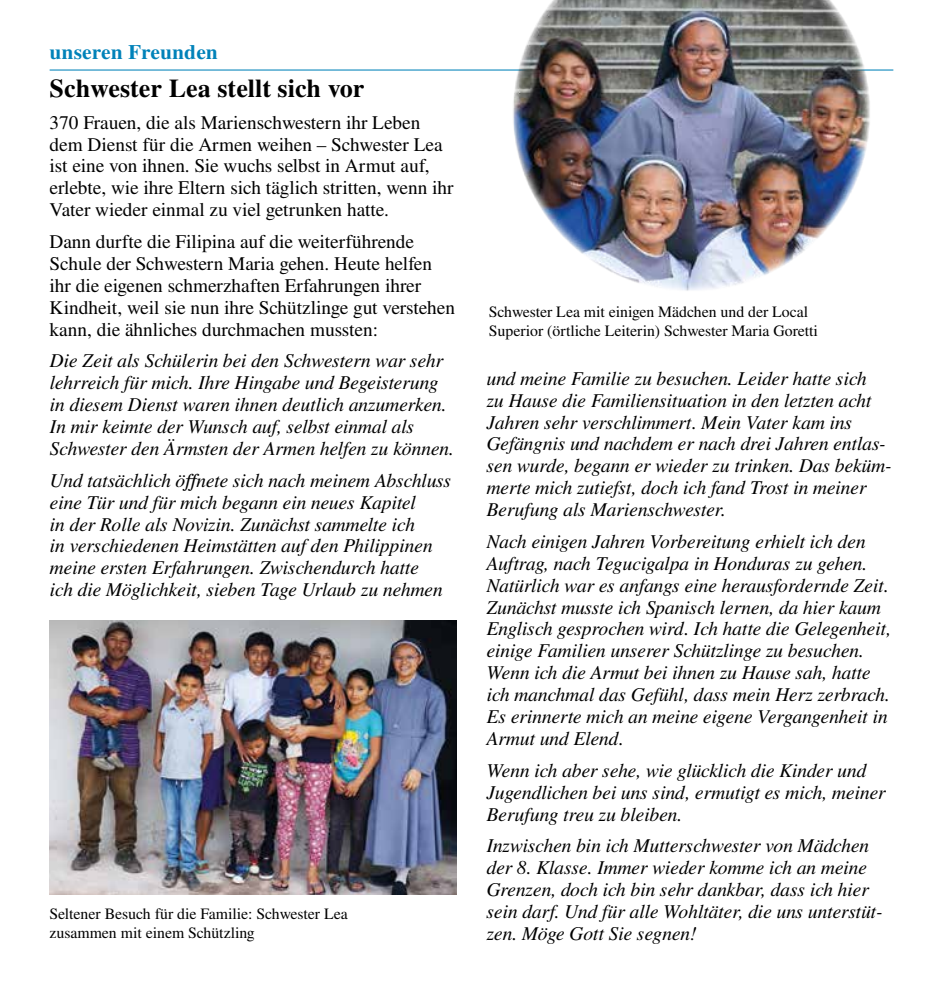
<style>
.page{position:relative;width:943px;height:993px;background:#fff}
.page>*{position:absolute;margin:0;border:0;box-sizing:border-box;transform-origin:0 0}
.t1{font:500 26.25px "Nimbus Rom No 9 L";color:#000}
.t2{font:500 21px "Nimbus Rom No 9 L";color:#0082b9}
.t3{font:italic 19.25px/21.9px "Nimbus Rom No 9 L";color:#000}
.t4{font:19.25px/21.9px "Nimbus Rom No 9 L";color:#000}
.t5{font:15.75px/19.2px "Nimbus Rom No 9 L";color:#000}
</style>
<div class="page">
<hr style="left:50px;top:69px;width:843px;height:1px;background:#0082b9">
<img style="left:50px;top:620px;width:406px;height:274px">
<img style="left:502px;top:0;width:375px;height:291px">
<p class="t2" style="left:50px;top:37px;width:170px">unseren Freunden</p>
<h1 class="t1" style="left:50px;top:69px;width:316px">Schwester Lea stellt sich vor</h1>
<p class="t4" style="left:50px;top:110px;width:405px">370 Frauen, die als Marienschwestern ihr Leben dem Dienst für die Armen weihen – Schwester Lea ist eine von ihnen. Sie wuchs selbst in Armut auf, erlebte, wie ihre Eltern sich täglich stritten, wenn ihr Vater wieder einmal zu viel getrunken hatte.</p>
<p class="t4" style="left:50px;top:230px;width:407px">Dann durfte die Filipina auf die weiterführende Schule der Schwestern Maria gehen. Heute helfen ihr die eigenen schmerzhaften Erfahrungen ihrer Kindheit, weil sie nun ihre Schützlinge gut verstehen kann, die ähnliches durchmachen mussten:</p>
<p class="t3" style="left:50px;top:350px;width:405px">Die Zeit als Schülerin bei den Schwestern war sehr lehrreich für mich. Ihre Hingabe und Begeisterung in diesem Dienst waren ihnen deutlich anzumerken.<br>In mir keimte der Wunsch auf, selbst einmal als Schwester den Ärmsten der Armen helfen zu können.</p>
<p class="t3" style="left:50px;top:469px;width:403px">Und tatsächlich öffnete sich nach meinem Abschluss eine Tür und für mich begann ein neues Kapitel<br>in der Rolle als Novizin. Zunächst sammelte ich<br>in verschiedenen Heimstätten auf den Philippinen meine ersten Erfahrungen. Zwischendurch hatte<br>ich die Möglichkeit, sieben Tage Urlaub zu nehmen</p>
<p class="t5" style="left:50px;top:903px;width:299px">Seltener Besuch für die Familie: Schwester Lea zusammen mit einem Schützling</p>
<p class="t5" style="left:489px;top:301px;width:330px">Schwester Lea mit einigen Mädchen und der Local<br>Superior (örtliche Leiterin) Schwester Maria Goretti</p>
<p class="t3" style="left:486px;top:367px;width:406px">und meine Familie zu besuchen. Leider hatte sich<br>zu Hause die Familiensituation in den letzten acht Jahren sehr verschlimmert. Mein Vater kam ins Gefängnis und nachdem er nach drei Jahren entlas&shy;sen wurde, begann er wieder zu trinken. Das beküm&shy;merte mich zutiefst, doch ich fand Trost in meiner Berufung als Marienschwester.</p>
<p class="t3" style="left:486px;top:530px;width:406px">Nach einigen Jahren Vorbereitung erhielt ich den Auftrag, nach Tegucigalpa in Honduras zu gehen.<br>Natürlich war es anfangs eine herausfordernde Zeit.<br>Zunächst musste ich Spanisch lernen, da hier kaum Englisch gesprochen wird. Ich hatte die Gelegenheit, einige Familien unserer Schützlinge zu besuchen.<br>Wenn ich die Armut bei ihnen zu Hause sah, hatte ich manchmal das Gefühl, dass mein Herz zerbrach.<br>Es erinnerte mich an meine eigene Vergangenheit in Armut und Elend.</p>
<p class="t3" style="left:486px;top:759px;width:400px">Wenn ich aber sehe, wie glücklich die Kinder und<br>Jugendlichen bei uns sind, ermutigt es mich, meiner<br>Berufung treu zu bleiben.</p>
<p class="t3" style="left:486px;top:834px;width:397px">Inzwischen bin ich Mutterschwester von Mädchen der 8. Klasse. Immer wieder komme ich an meine Grenzen, doch ich bin sehr dankbar, dass ich hier sein darf. Und für alle Wohltäter, die uns unterstüt&shy;zen. Möge Gott Sie segnen!</p>
</div>
